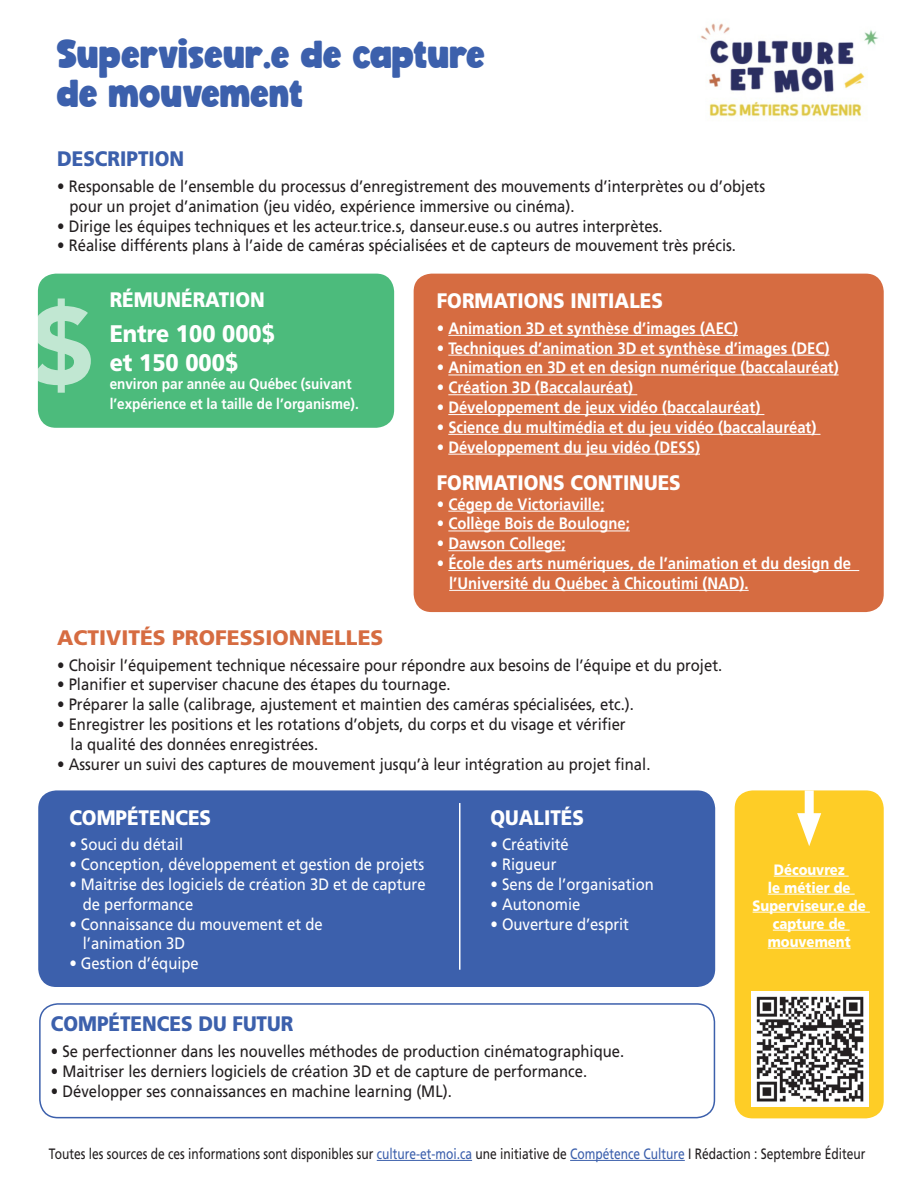
<style>
.page{position:relative;width:918px;height:1188px;background:#fff}
.page>*{position:absolute;margin:0;border:0;box-sizing:border-box;transform-origin:0 0}
.t1{font:900 108px "Avenir";color:#fff}
.t2{font:36px "Bolden Vandemo";color:#3c60ac}
.t3{font:900 24px "Frutiger";color:#fff;scale:.9 1}
.t4{font:900 21px "Frutiger";color:#fff;scale:.9 1}
.t5{font:900 21px "Frutiger";color:#3c60ac;scale:.9 1}
.t6{font:900 21px "Frutiger";color:#d66c41}
.t7{font:16.5px/19.8px "Frutiger";color:#231f20;scale:.9 1}
.t8{font:700 16.5px/19.8px "Frutiger";color:#fff;scale:.9 1}
.t9{font:16.5px/19.8px "Frutiger";color:#fff;scale:.9 1}
.t10{font:15px "Frutiger";color:#231f20;scale:.8 1}
.t11{font:700 15px "Frutiger";color:#fff;scale:.9 1}
.t12{font:900 15px/18px "Frutiger";color:#fff;text-align:center;scale:.88 1}
.s1{color:#3c60ac}
</style>
<div class="page">
<div style="left:38px;top:790px;width:677px;height:197px;background:#3c60ac;border-radius:18px"></div>
<div style="left:414px;top:274px;width:470px;height:338px;background:#d66c41;border-radius:18px"></div>
<img style="left:700px;top:23px;width:179px;height:94px">
<div style="left:38px;top:274px;width:356px;height:154px;background:#4cbb7c;border-radius:18px"></div>
<div style="left:735px;top:790px;width:149px;height:328px;background:#fecd26;border-radius:18px"></div>
<hr style="left:448px;top:335px;width:290px;height:1px;background:#fff">
<hr style="left:448px;top:355px;width:382px;height:1px;background:#fff">
<hr style="left:448px;top:375px;width:391px;height:1px;background:#fff">
<hr style="left:448px;top:394px;width:189px;height:1px;background:#fff">
<hr style="left:448px;top:414px;width:316px;height:1px;background:#fff">
<hr style="left:448px;top:434px;width:373px;height:1px;background:#fff">
<hr style="left:448px;top:454px;width:252px;height:1px;background:#fff">
<hr style="left:448px;top:511px;width:156px;height:1px;background:#fff">
<hr style="left:448px;top:531px;width:182px;height:1px;background:#fff">
<hr style="left:448px;top:550px;width:118px;height:1px;background:#fff">
<hr style="left:448px;top:570px;width:411px;height:1px;background:#fff">
<hr style="left:449px;top:590px;width:300px;height:1px;background:#fff">
<hr style="left:774px;top:876px;width:75px;height:1px;background:#fff">
<hr style="left:768px;top:894px;width:87px;height:1px;background:#fff">
<hr style="left:753px;top:912px;width:117px;height:1px;background:#fff">
<hr style="left:773px;top:930px;width:77px;height:1px;background:#fff">
<hr style="left:768px;top:948px;width:83px;height:1px;background:#fff">
<div style="left:39px;top:1003px;width:676px;height:115px;border:2px solid #3c60ac;border-radius:18px"></div>
<div style="left:805px;top:790px;width:9px;height:37px;background:#fff"></div>
<svg style="left:797px;top:813px;width:24px;height:33px"></svg>
<hr style="left:459px;top:803px;width:1px;height:167px;background:#fff">
<img style="left:751px;top:991px;width:117px;height:116px">
<hr style="left:377px;top:1160px;width:95px;height:1px;background:#3c60ac">
<hr style="left:570px;top:1160px;width:115px;height:1px;background:#3c60ac">
<p class="t2" style="left:57px;top:31px;width:430px">Superviseur.e de capture</p>
<p class="t2" style="left:57px;top:70px;width:248px">de mouvement</p>
<p class="t5" style="left:57px;top:146px;width:143px">DESCRIPTION</p>
<p class="t7" style="left:57px;top:176px;width:788px">• Responsable de l’ensemble du processus d’enregistrement des mouvements d’interprètes ou d’objets</p>
<p class="t7" style="left:70px;top:196px;width:563px">pour un projet d’animation (jeu vidéo, expérience immersive ou cinéma).</p>
<p class="t7" style="left:57px;top:216px;width:674px">• Dirige les équipes techniques et les acteur.trice.s, danseur.euse.s ou autres interprètes.</p>
<p class="t7" style="left:57px;top:236px;width:756px">• Réalise différents plans à l’aide de caméras spécialisées et de capteurs de mouvement très précis.</p>
<h1 class="t1" style="left:29px;top:281px;width:65px">$</h1>
<p class="t4" style="left:110px;top:287px;width:174px">RÉMUNÉRATION</p>
<p class="t3" style="left:110px;top:319px;width:185px">Entre 100 000$</p>
<p class="t3" style="left:110px;top:348px;width:144px">et 150 000$</p>
<p class="t11" style="left:110px;top:375px;width:270px">environ par année au Québec (suivant</p>
<p class="t11" style="left:110px;top:395px;width:278px">l’expérience et la taille de l’organisme).</p>
<p class="t4" style="left:437px;top:288px;width:253px">FORMATIONS INITIALES</p>
<p class="t8" style="left:437px;top:318px;width:336px">• Animation 3D et synthèse d’images (AEC)</p>
<p class="t8" style="left:437px;top:338px;width:438px">• Techniques d’animation 3D et synthèse d’images (DEC)</p>
<p class="t8" style="left:437px;top:358px;width:448px">• Animation en 3D et en design numérique (baccalauréat)</p>
<p class="t8" style="left:437px;top:377px;width:220px">• Création 3D (Baccalauréat)</p>
<p class="t8" style="left:437px;top:397px;width:361px">• Développement de jeux vidéo (baccalauréat)</p>
<p class="t8" style="left:437px;top:417px;width:423px">• Science du multimédia et du jeu vidéo (baccalauréat)</p>
<p class="t8" style="left:437px;top:437px;width:294px">• Développement du jeu vidéo (DESS)</p>
<p class="t4" style="left:437px;top:470px;width:273px">FORMATIONS CONTINUES</p>
<p class="t8" style="left:437px;top:494px;width:188px">• Cégep de Victoriaville;</p>
<p class="t8" style="left:437px;top:514px;width:216px">• Collège Bois de Boulogne;</p>
<p class="t8" style="left:437px;top:533px;width:145px">• Dawson College;</p>
<p class="t8" style="left:449px;top:553px;width:448px;text-indent:-12px">• École des arts numériques, de l’animation et du design de l’Université du Québec à Chicoutimi (NAD).</p>
<p class="t6" style="left:57px;top:625px;width:328px">ACTIVITÉS PROFESSIONNELLES</p>
<p class="t7" style="left:57px;top:655px;width:741px">• Choisir l’équipement technique nécessaire pour répondre aux besoins de l’équipe et du projet.</p>
<p class="t7" style="left:57px;top:675px;width:439px">• Planifier et superviser chacune des étapes du tournage.</p>
<p class="t7" style="left:57px;top:694px;width:643px">• Préparer la salle (calibrage, ajustement et maintien des caméras spécialisées, etc.).</p>
<p class="t7" style="left:71px;top:714px;width:618px;text-indent:-14px">• Enregistrer les positions et les rotations d’objets, du corps et du visage et vérifier la qualité des données enregistrées.</p>
<p class="t7" style="left:57px;top:754px;width:661px">• Assurer un suivi des captures de mouvement jusqu’à leur intégration au projet final.</p>
<p class="t4" style="left:69px;top:805px;width:159px">COMPÉTENCES</p>
<p class="t9" style="left:69px;top:835px;width:128px">• Souci du détail</p>
<p class="t9" style="left:69px;top:854px;width:396px">• Conception, développement et gestion de projets</p>
<p class="t9" style="left:83px;top:874px;width:382px;text-indent:-14px">• Maitrise des logiciels de création 3D et de capture de performance</p>
<p class="t9" style="left:83px;top:914px;width:268px;text-indent:-14px">• Connaissance du mouvement et de l’animation 3D</p>
<p class="t9" style="left:69px;top:953px;width:145px">• Gestion d’équipe</p>
<p class="t4" style="left:490px;top:805px;width:105px">QUALITÉS</p>
<p class="t9" style="left:490px;top:835px;width:89px">• Créativité</p>
<p class="t9" style="left:490px;top:854px;width:75px">• Rigueur</p>
<p class="t9" style="left:490px;top:874px;width:183px">• Sens de l’organisation</p>
<p class="t9" style="left:490px;top:894px;width:101px">• Autonomie</p>
<p class="t9" style="left:490px;top:914px;width:156px">• Ouverture d’esprit</p>
<p class="t5" style="left:51px;top:1011px;width:271px">COMPÉTENCES DU FUTUR</p>
<p class="t7" style="left:51px;top:1041px;width:639px">• Se perfectionner dans les nouvelles méthodes de production cinématographique.</p>
<p class="t7" style="left:51px;top:1061px;width:598px">• Maitriser les derniers logiciels de création 3D et de capture de performance.</p>
<p class="t7" style="left:51px;top:1081px;width:447px">• Développer ses connaissances en machine learning (ML).</p>
<p class="t12" style="left:774px;top:860px;width:82px">Découvrez</p>
<p class="t12" style="left:753px;top:878px;width:130px">le métier de<br>Superviseur.e de</p>
<p class="t12" style="left:773px;top:914px;width:84px">capture de</p>
<p class="t12" style="left:768px;top:932px;width:96px">mouvement</p>
<p class="t10" style="left:49px;top:1145px;width:1022px">Toutes les sources de ces informations sont disponibles sur <span class="s1">culture-et-moi.ca</span> une initiative de <span class="s1">Compétence Culture</span> I Rédaction : Septembre Éditeur</p>
</div>
